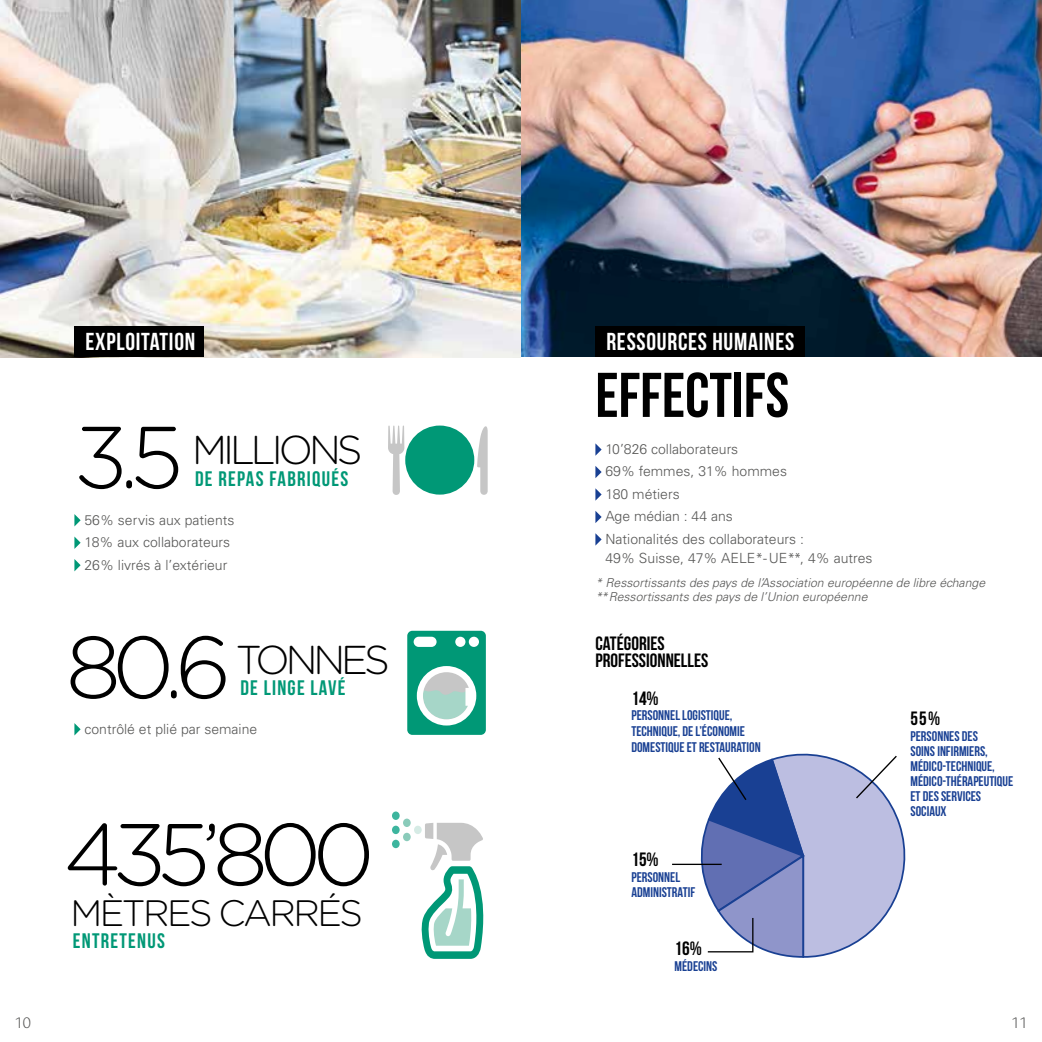
<style>
.page{position:relative;width:1042px;height:1042px;background:#fff}
.page>*{position:absolute;margin:0;border:0;box-sizing:border-box;transform-origin:0 0}
.t1{font:300 87.5px "Gotham Rounded";letter-spacing:-.1em;color:#000}
.t2{font:63px "Bebas Neue";color:#000}
.t3{font:300 40.25px "Gotham Rounded";letter-spacing:-.1em;color:#000}
.t4{font:300 36.75px "Gotham Rounded";letter-spacing:-.07em;color:#000}
.t5{font:24.5px "Bebas Neue";letter-spacing:.03em;color:#fff}
.t6{font:21px "Bebas Neue";letter-spacing:.06em;color:#009876}
.t7{font:19.25px/17.5px "Bebas Neue";color:#000}
.t8{font:300 15.75px "Foundry Sans";color:#575756}
.t9{font:300 14px/22.4px "Univers LT Std";color:#575756}
.t10{font:14px/15px "Bebas Neue";color:#194093}
.t11{font:italic 300 12.25px/14px "Univers LT Std";color:#575756}
.s1{font-size:87.5px}
</style>
<div class="page">
<img style="left:0;top:0;width:521px;height:357px">
<img style="left:521px;top:0;width:521px;height:357px">
<svg style="left:74px;top:514px;width:7px;height:12px"></svg>
<svg style="left:74px;top:536px;width:7px;height:13px"></svg>
<svg style="left:74px;top:559px;width:7px;height:12px"></svg>
<svg style="left:74px;top:723px;width:7px;height:12px"></svg>
<svg style="left:421px;top:823px;width:63px;height:136px"></svg>
<div style="left:414px;top:825px;width:8px;height:9px;background:#d6ebe5;border-radius:50%"></div>
<div style="left:392px;top:825px;width:8px;height:9px;background:#3db59e;border-radius:50%"></div>
<div style="left:392px;top:840px;width:8px;height:8px;background:#3db59e;border-radius:50%"></div>
<div style="left:392px;top:811px;width:8px;height:9px;background:#3db59e;border-radius:50%"></div>
<div style="left:403px;top:833px;width:8px;height:8px;background:#8acbba;border-radius:50%"></div>
<div style="left:403px;top:818px;width:8px;height:9px;background:#8acbba;border-radius:50%"></div>
<svg style="left:388px;top:425px;width:16px;height:70px"></svg>
<div style="left:405px;top:425px;width:69px;height:69px;background:#009876;border-radius:50%"></div>
<svg style="left:477px;top:426px;width:11px;height:69px"></svg>
<div style="left:407px;top:631px;width:79px;height:104px;background:#009876;border-radius:5px"></div>
<div style="left:414px;top:637px;width:22px;height:10px;background:#fff;border-radius:5px"></div>
<div style="left:455px;top:637px;width:10px;height:10px;background:#fff;border-radius:50%"></div>
<div style="left:469px;top:637px;width:10px;height:10px;background:#fff;border-radius:50%"></div>
<svg style="left:417px;top:666px;width:59px;height:59px"></svg>
<div style="left:74px;top:326px;width:130px;height:31px;background:#000"></div>
<div style="left:595px;top:326px;width:210px;height:31px;background:#000"></div>
<svg style="left:595px;top:443px;width:6px;height:13px"></svg>
<svg style="left:595px;top:466px;width:6px;height:12px"></svg>
<svg style="left:595px;top:488px;width:6px;height:13px"></svg>
<svg style="left:595px;top:511px;width:6px;height:12px"></svg>
<svg style="left:595px;top:533px;width:6px;height:12px"></svg>
<svg style="left:700px;top:753px;width:206px;height:205px"></svg>
<hr style="left:672px;top:863px;width:50px;height:2px;background:#000">
<h3 class="t5" style="left:85px;top:328px;width:111px">EXPLOITATION</h3>
<h3 class="t5" style="left:606px;top:328px;width:189px">RESSOURCES HUMAINES</h3>
<h3 class="t3" style="left:74px;top:422px;width:290px"><span class="s1">3.5</span> MILLIONS</h3>
<h3 class="t6" style="left:195px;top:467px;width:155px">DE REPAS FABRIQUÉS</h3>
<p class="t9" style="left:85px;top:508px;width:151px">56% servis aux patients<br>18% aux collaborateurs<br>26% livrés à l’extérieur</p>
<h3 class="t3" style="left:66px;top:632px;width:326px"><span class="s1">80.6</span> TONNES</h3>
<h3 class="t6" style="left:240px;top:676px;width:107px">DE LINGE LAVÉ</h3>
<p class="t9" style="left:85px;top:717px;width:174px">contrôlé et plié par semaine</p>
<h1 class="t1" style="left:64px;top:796px;width:312px">435’800</h1>
<h3 class="t4" style="left:70px;top:888px;width:294px">MÈTRES CARRÉS</h3>
<h3 class="t6" style="left:73px;top:929px;width:94px">ENTRETENUS</h3>
<h2 class="t2" style="left:595px;top:360px;width:195px">EFFECTIFS</h2>
<p class="t9" style="left:605px;top:438px;width:200px">10’826 collaborateurs<br>69% femmes, 31% hommes<br>180 métiers<br>Age médian : 44 ans<br>Nationalités des collaborateurs :</p>
<p class="t9" style="left:605px;top:547px;width:269px">49% Suisse, 47% AELE*-UE**, 4% autres</p>
<p class="t11" style="left:595px;top:576px;width:391px">* Ressortissants des pays de l’Association européenne de libre échange ** Ressortissants des pays de l’Union européenne</p>
<h3 class="t7" style="left:595px;top:634px;width:114px">CATÉGORIES<br>PROFESSIONNELLES</h3>
<h3 class="t7" style="left:631px;top:689px;width:29px">14%</h3>
<p class="t10" style="left:631px;top:707px;width:131px;line-height:15.8px">PERSONNEL LOGISTIQUE,<br>TECHNIQUE, DE L’ÉCONOMIE<br>DOMESTIQUE ET RESTAURATION</p>
<h3 class="t7" style="left:631px;top:850px;width:29px">15%</h3>
<p class="t10" style="left:631px;top:869px;width:65px;line-height:15.8px">PERSONNEL<br>ADMINISTRATIF</p>
<h3 class="t7" style="left:674px;top:939px;width:29px">16%</h3>
<p class="t10" style="left:674px;top:958px;width:44px">MÉDECINS</p>
<h3 class="t7" style="left:910px;top:710px;width:31px">55%</h3>
<p class="t10" style="left:910px;top:728px;width:104px">PERSONNES DES<br>SOINS INFIRMIERS,<br>MÉDICO-TECHNIQUE,<br>MÉDICO-THÉRAPEUTIQUE<br>ET DES SERVICES<br>SOCIAUX</p>
<p class="t8" style="left:15px;top:1013px;width:17px">10</p>
<p class="t8" style="left:1011px;top:1013px;width:17px">11</p>
</div>
